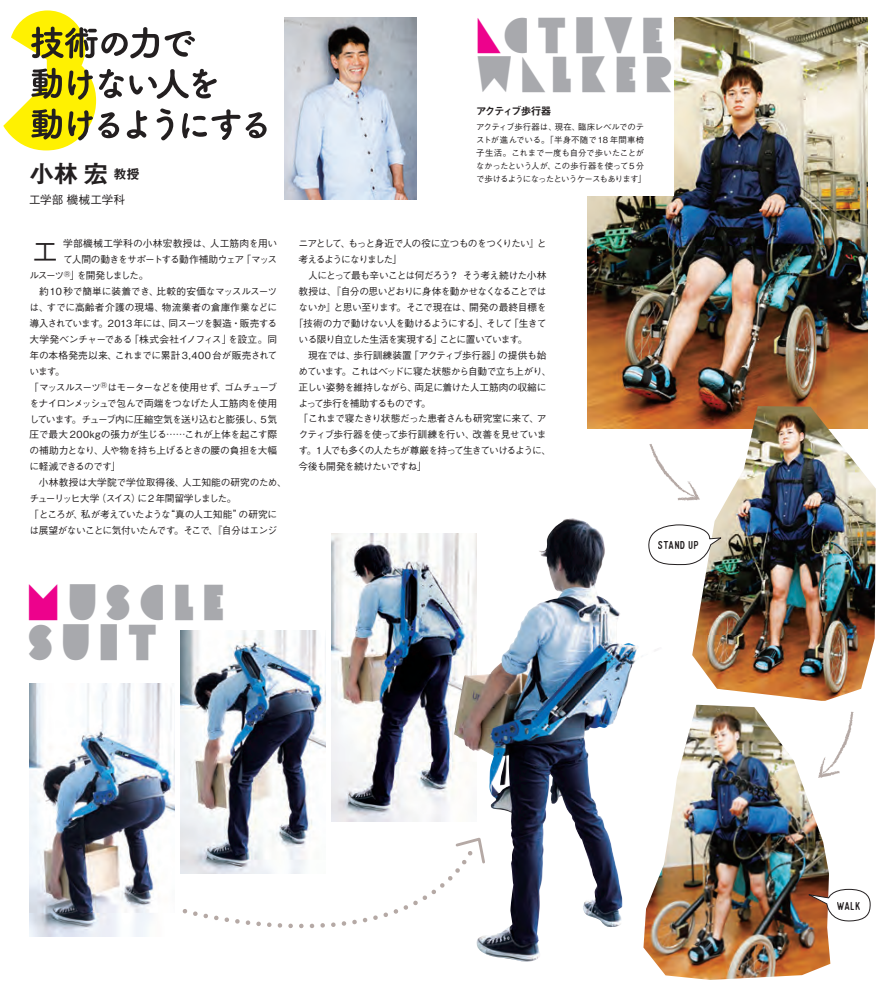
<style>
.page{position:relative;width:889px;height:982px;background:#fff}
.page>*{position:absolute;margin:0;border:0;box-sizing:border-box;transform-origin:0 0}
.t1{font:140px "Simcha";color:#fff101}
.t2{font:35.38px/39.9px "Simcha";letter-spacing:.275em;color:#a8a9ad}
.t3{font:24.75px "Midashi Go Pro MB31";color:#231f20}
.t4{font:500 24.75px "Gothic BBB Pro";color:#231f20}
.t5{font:11.5px "Voster Typeface";letter-spacing:.01em;color:#231f20}
.t6{font:500 11.5px "Gothic BBB Pro";letter-spacing:.005em;color:#231f20}
.t7{font:10.62px "Midashi Go Pro MB31";letter-spacing:-.14em;color:#231f20}
.t8{font:500 9.75px "Gothic BBB Pro";letter-spacing:-.06em;color:#231f20}
.t9{font:500 9.75px "Gothic BBB Pro";letter-spacing:-.02em;color:#231f20}
.t10{font:500 9.75px "Gothic BBB Pro";color:#231f20}
.t11{font:500 9.75px "Gothic BBB Pro";letter-spacing:-.09em;color:#231f20}
.t12{font:500 9.75px "Gothic BBB Pro";letter-spacing:-.085em;color:#231f20}
.t13{font:500 9.75px "Gothic BBB Pro";letter-spacing:-.105em;color:#231f20}
.t14{font:500 9.75px "Gothic BBB Pro";letter-spacing:.005em;color:#231f20}
.t15{font:500 9.75px "Gothic BBB Pro";letter-spacing:-.095em;color:#231f20}
.t16{font:500 9.75px "Gothic BBB Pro";letter-spacing:-.08em;color:#231f20}
.t17{font:500 9.75px "Gothic BBB Pro";letter-spacing:-.04em;color:#231f20}
.t18{font:500 9.75px "Gothic BBB Pro";letter-spacing:-.13em;color:#231f20}
.t19{font:500 9.75px "Gothic BBB Pro";letter-spacing:.015em;color:#231f20}
.t20{font:500 9.75px "Gothic BBB Pro";letter-spacing:-.135em;color:#231f20}
.t21{font:500 9.75px "Gothic BBB Pro";letter-spacing:-.125em;color:#231f20}
.t22{font:500 8.38px/12.9px "Gothic BBB Pro";letter-spacing:-.03em;color:#231f20}
.s1{color:#ed028c}
</style>
<div class="page">
<img style="left:29px;top:17px;width:847px;height:963px">
<h1 class="t1" style="left:3px;top:9px;width:101px">3</h1>
<h3 class="t3" style="left:29px;top:154px;width:112px">小林宏<sup>教授</sup></h3>
<p class="t6" style="left:29px;top:190px;width:97px">工学部 機械工学科</p>
<p class="t19" style="left:63px;top:235px;width:216px">学部機械工学科の小林宏教授は、人工筋肉を用い</p>
<p class="t8" style="left:63px;top:251px;width:216px">て人間の動きをサポートする動作補助ウェア「マッス</p>
<p class="t20" style="left:29px;top:267px;width:120px">ルスーツ<sup>®</sup>」を開発しました。</p>
<p class="t9" style="left:29px;top:283px;width:249px">　約10 秒で簡単に装着でき、比較的安価なマッスルスーツ</p>
<p class="t10" style="left:29px;top:299px;width:249px">は、すでに高齢者介護の現場、物流業者の倉庫作業などに</p>
<p class="t12" style="left:29px;top:315px;width:249px">導入されています。2013 年には、同スーツを製造・販売する</p>
<p class="t8" style="left:29px;top:331px;width:249px">大学発ベンチャーである「株式会社イノフィス」を設立。同</p>
<p class="t14" style="left:29px;top:347px;width:249px">年の本格発売以来、これまでに累計3,400台が販売されて</p>
<p class="t8" style="left:29px;top:363px;width:37px">います。</p>
<p class="t15" style="left:29px;top:379px;width:249px">「マッスルスーツ<sup>®</sup>はモーターなどを使用せず、ゴムチューブ</p>
<p class="t8" style="left:29px;top:395px;width:249px">をナイロンメッシュで包んで両端をつなげた人工筋肉を使用</p>
<p class="t16" style="left:29px;top:411px;width:249px">しています。チューブ内に圧縮空気を送り込むと膨張し、5 気</p>
<p class="t9" style="left:29px;top:427px;width:249px">圧で最大 200kgの張力が生じる……これが上体を起こす際</p>
<p class="t8" style="left:29px;top:443px;width:249px">の補助力となり、人や物を持ち上げるときの腰の負担を大幅</p>
<p class="t8" style="left:29px;top:459px;width:93px">に軽減できるのです」</p>
<p class="t10" style="left:29px;top:475px;width:259px">　小林教授は大学院で学位取得後、人工知能の研究のため、</p>
<p class="t18" style="left:29px;top:491px;width:209px">チューリッヒ大学（スイス）に 2 年間留学しました。</p>
<p class="t8" style="left:29px;top:507px;width:249px">「ところが、私が考えていたような“真の人工知能”の研究に</p>
<p class="t8" style="left:29px;top:523px;width:249px">は展望がないことに気付いたんです。そこで、『自分はエンジ</p>
<h3 class="t4" style="left:33px;top:231px;width:26px">工</h3>
<h2 class="t2" style="left:29px;top:584px;width:197px"><span class="s1">M</span>USCLE<br>SUIT</h2>
<h2 class="t2" style="left:478px;top:17px;width:197px"><span class="s1">A</span>CTIVE<br>WALKER</h2>
<p class="t7" style="left:476px;top:103px;width:77px">アクティブ歩行器</p>
<p class="t22" style="left:476px;top:120px;width:172px">アクティブ歩行器は、現在、臨床レベルでのテストが進んでいる。「半身不随で18 年間車椅子生活。これまで一度も自分で歩いたことがなかったという人が、この歩行器を使って5 分で歩けるようになったというケースもあります」</p>
<p class="t8" style="left:298px;top:236px;width:249px">ニアとして、もっと身近で人の役に立つものをつくりたい』と</p>
<p class="t21" style="left:298px;top:251px;width:105px">考えるようになりました」</p>
<p class="t8" style="left:298px;top:267px;width:249px">　人にとって最も辛いことは何だろう？ そう考え続けた小林</p>
<p class="t8" style="left:298px;top:283px;width:249px">教授は、『自分の思いどおりに身体を動かせなくなることでは</p>
<p class="t17" style="left:298px;top:299px;width:249px">ないか』と思い至ります。そこで現在は、開発の最終目標を</p>
<p class="t8" style="left:294px;top:315px;width:254px">「技術の力で動けない人を動けるようにする」、そして「生きて</p>
<p class="t11" style="left:298px;top:331px;width:230px">いる限り自立した生活を実現する」ことに置いています。</p>
<p class="t9" style="left:298px;top:347px;width:249px">　現在では、歩行訓練装置「アクティブ歩行器」の提供も始</p>
<p class="t8" style="left:298px;top:363px;width:254px">めています。これはベッドに寝た状態から自動で立ち上がり、</p>
<p class="t8" style="left:298px;top:379px;width:249px">正しい姿勢を維持しながら、両足に着けた人工筋肉の収縮に</p>
<p class="t11" style="left:298px;top:395px;width:134px">よって歩行を補助するものです。</p>
<p class="t8" style="left:298px;top:411px;width:249px">「これまで寝たきり状態だった患者さんも研究室に来て、ア</p>
<p class="t8" style="left:298px;top:427px;width:249px">クティブ歩行器を使って歩行訓練を行い、改善を見せていま</p>
<p class="t13" style="left:298px;top:443px;width:254px">す。1人でも多くの人たちが尊厳を持って生きていけるように、</p>
<p class="t8" style="left:298px;top:459px;width:129px">今後も開発を続けたいですね」</p>
<p class="t5" style="left:658px;top:538px;width:43px">STAND UP</p>
<p class="t5" style="left:837px;top:898px;width:25px">WALK</p>
</div>
